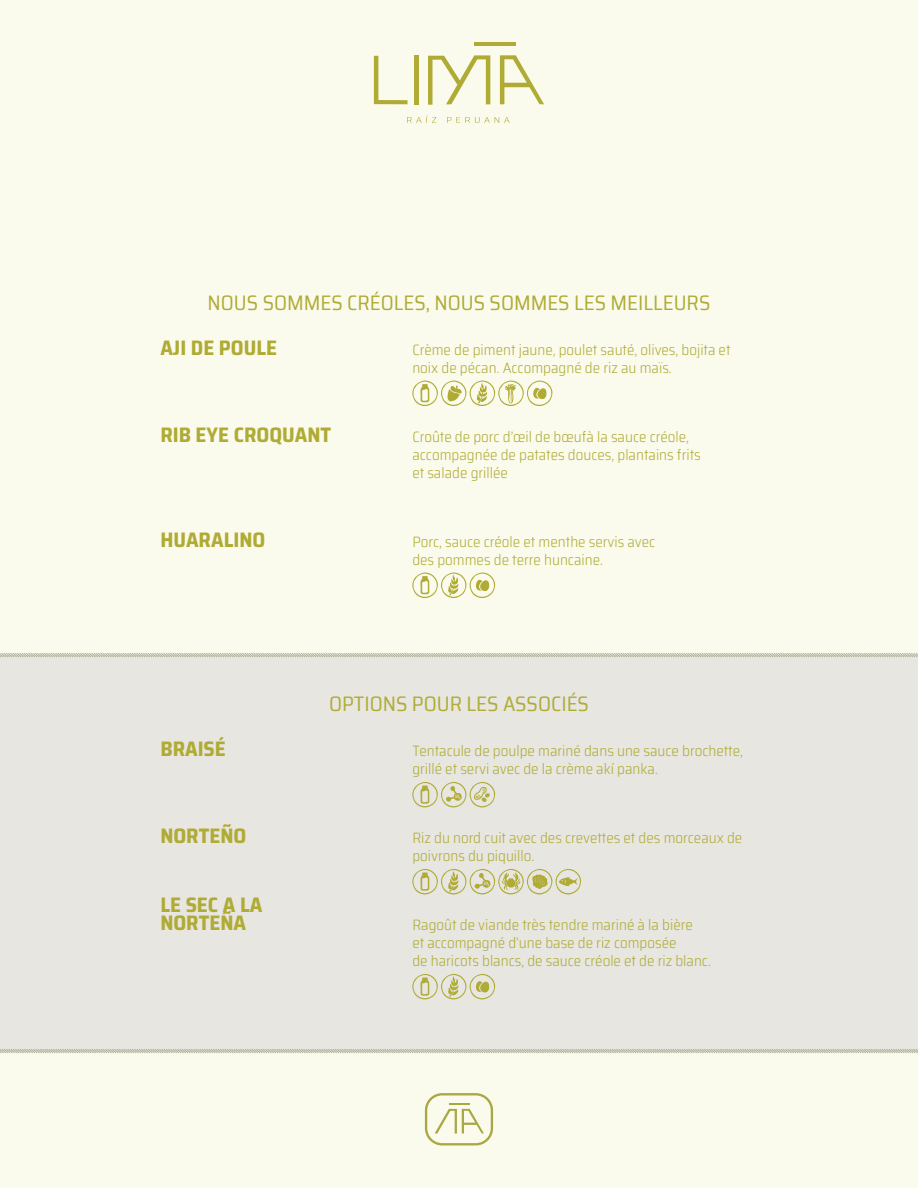
<style>
.page{position:relative;width:918px;height:1188px;background:#fafbec}
.page>*{position:absolute;margin:0;border:0;box-sizing:border-box;transform-origin:0 0}
.t1{font:semi-condensed 21px "Saira";color:#afab35}
.t2{font:700 semi-condensed 21px/18px "Saira";color:#afab35}
.t3{font:300 semi-condensed 15px/18px "Saira";color:#afab35}
</style>
<div class="page">
<svg style="left:374px;top:56px;width:34px;height:48px"></svg>
<div style="left:414px;top:55px;width:5px;height:49px;background:#afab35"></div>
<svg style="left:428px;top:55px;width:62px;height:50px"></svg>
<svg style="left:500px;top:55px;width:44px;height:49px"></svg>
<hr style="left:474px;top:43px;width:42px;height:3px;background:#afab35">
<svg style="left:407px;top:115px;width:29px;height:8px"></svg>
<svg style="left:447px;top:117px;width:63px;height:6px"></svg>
<svg style="left:425px;top:1093px;width:68px;height:52px"></svg>
<div style="left:0;top:653px;width:918px;height:401px;background:#e7e6e0"></div>
<svg style="left:412px;top:381px;width:141px;height:25px"></svg>
<svg style="left:412px;top:573px;width:83px;height:25px"></svg>
<svg style="left:412px;top:782px;width:83px;height:25px;background:#d9d7b6"></svg>
<svg style="left:412px;top:869px;width:169px;height:25px;background:#d7d5b0"></svg>
<svg style="left:412px;top:974px;width:83px;height:25px;background:#d8d6b3"></svg>
<h1 class="t1" style="left:208px;top:287px;width:504px">NOUS SOMMES CRÉOLES, NOUS SOMMES LES MEILLEURS</h1>
<h1 class="t2" style="left:160px;top:339px;width:118px">AJI DE POULE</h1>
<p class="t3" style="left:412px;top:340px;width:320px">Crème de piment jaune, poulet sauté, olives, bojita et noix de pécan. Accompagné de riz au maïs.</p>
<h1 class="t2" style="left:160px;top:426px;width:172px">RIB EYE CROQUANT</h1>
<p class="t3" style="left:412px;top:427px;width:290px">Croûte de porc d’œil de bœufà la sauce créole, accompagnée de patates douces, plantains frits et salade grillée</p>
<h1 class="t2" style="left:160px;top:531px;width:107px">HUARALINO</h1>
<p class="t3" style="left:412px;top:532px;width:244px">Porc, sauce créole et menthe servis avec des pommes de terre huncaine.</p>
<h1 class="t1" style="left:329px;top:688px;width:261px">OPTIONS POUR LES ASSOCIÉS</h1>
<h1 class="t2" style="left:160px;top:740px;width:67px">BRAISÉ</h1>
<p class="t3" style="left:412px;top:742px;width:332px">Tentacule de poulpe mariné dans une sauce brochette, grillé et servi avec de la crème akí panka.</p>
<h1 class="t2" style="left:160px;top:827px;width:87px">NORTEÑO</h1>
<p class="t3" style="left:412px;top:829px;width:332px">Riz du nord cuit avec des crevettes et des morceaux de poivrons du piquillo.</p>
<h1 class="t2" style="left:160px;top:896px;width:104px">LE SEC A LA<br>NORTEÑA</h1>
<p class="t3" style="left:412px;top:916px;width:300px">Ragoût de viande très tendre mariné à la bière<br>et accompagné d’une base de riz composée<br>de haricots blancs, de sauce créole et de riz blanc.</p>
</div>
